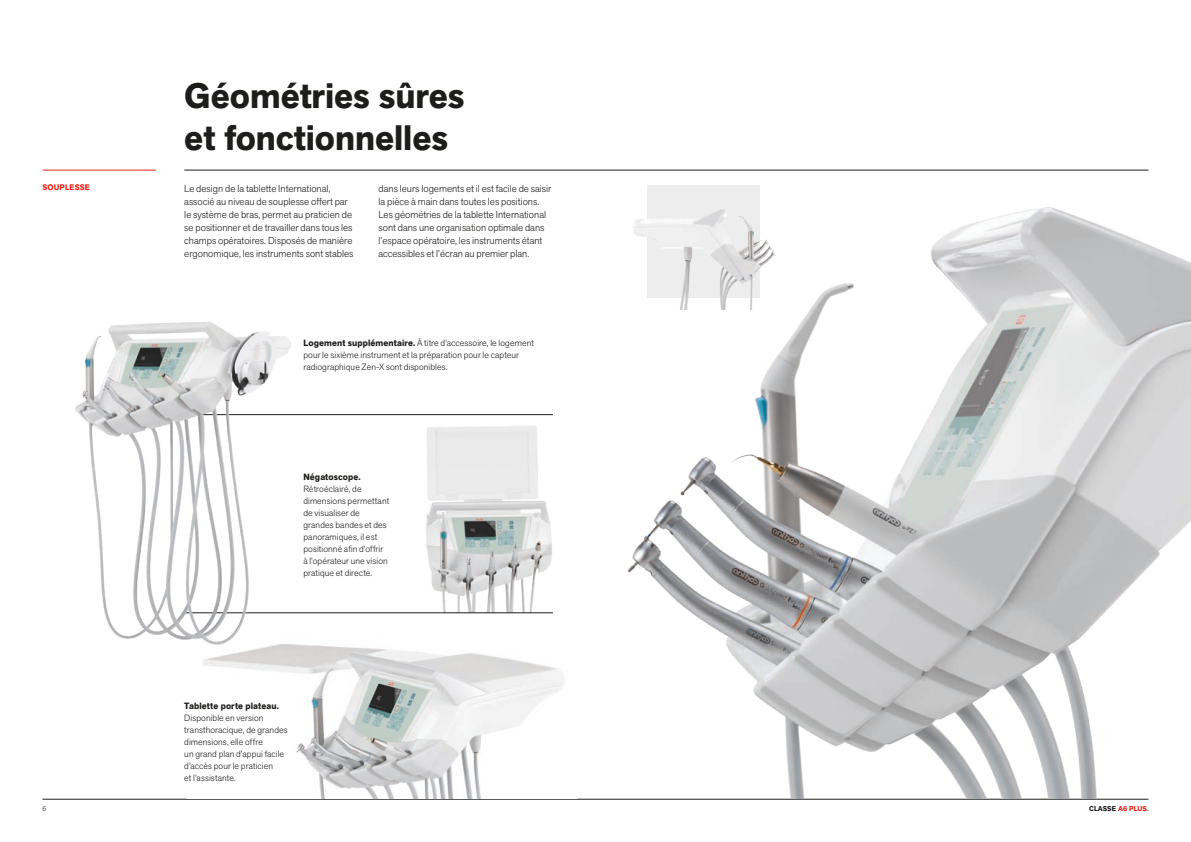
<style>
.page{position:relative;width:1191px;height:842px;background:#fff}
.page>*{position:absolute;margin:0;border:0;box-sizing:border-box;transform-origin:0 0}
.t1{font:700 35px/42px "Akzid Grtsk Next";color:#1d1d1b}
.t2{font:300 10px/13px "Akzid Grtsk Next";color:#1d1d1b}
.t3{font:300 9px/12px "Akzid Grtsk Next";letter-spacing:.01em;color:#1d1d1b}
.t4{font:700 9px "Akzid Grtsk Next";letter-spacing:.01em;color:#1d1d1b}
.t5{font:700 8px "Akzid Grtsk Next";letter-spacing:.01em;color:#e72419}
.t6{font:700 7px "Akzid Grtsk Next";letter-spacing:.01em;color:#e72419}
.t7{font:300 7px "Akzid Grtsk Next";color:#1d1d1b}
.s1{font-weight:700}
.s2{color:#1d1d1b}
</style>
<div class="page">
<hr style="left:184px;top:170px;width:964px;height:1px;background:#1d1d1b">
<hr style="left:43px;top:799px;width:1105px;height:1px;background:#1d1d1b">
<hr style="left:43px;top:170px;width:113px;height:1px;background:#e72419">
<img style="left:203px;top:644px;width:362px;height:155px">
<img style="left:413px;top:415px;width:140px;height:197px">
<hr style="left:185px;top:612px;width:368px;height:1px;background:#1d1d1b">
<img style="left:614px;top:207px;width:577px;height:592px">
<hr style="left:156px;top:414px;width:397px;height:1px;background:#1d1d1b">
<img style="left:75px;top:322px;width:223px;height:332px">
<img style="left:626px;top:185px;width:156px;height:125px">
<h1 class="t1" style="left:184px;top:75px;width:282px">Géométries sûres et fonctionnelles</h1>
<p class="t5" style="left:43px;top:182px;width:49px">SOUPLESSE</p>
<p class="t2" style="left:184px;top:182px;width:171px">Le design de la tablette International, associé au niveau de souplesse offert par le système de bras, permet au praticien de se positionner et de travailler dans tous les champs opératoires. Disposés de manière ergonomique, les instruments sont stables</p>
<p class="t2" style="left:378px;top:182px;width:174px">dans leurs logements et il est facile de saisir la pièce à main dans toutes les positions.<br>Les géométries de la tablette International sont dans une organisation optimale dans l’espace opératoire, les instruments étant accessibles et l’écran au premier plan.</p>
<p class="t3" style="left:303px;top:337px;width:232px"><span class="s1">Logement supplémentaire.</span> À titre d’accessoire, le logement pour le sixième instrument et la préparation pour le capteur radiographique Zen-X sont disponibles.</p>
<p class="t4" style="left:303px;top:471px;width:59px">Négatoscope.</p>
<p class="t3" style="left:303px;top:482px;width:87px">Rétroéclairé, de dimensions permettant de visualiser de grandes bandes et des panoramiques, il est positionné afin d’offrir à l’opérateur une vision pratique et directe.</p>
<p class="t4" style="left:184px;top:700px;width:96px">Tablette porte plateau.</p>
<p class="t3" style="left:184px;top:711px;width:105px">Disponible en version transthoracique, de grandes dimensions, elle offre<br>un grand plan d’appui facile d’accès pour le praticien<br>et l’assistante.</p>
<p class="t7" style="left:43px;top:804px;width:5px">6</p>
<p class="t6" style="left:1089px;top:804px;width:61px"><span class="s2">CLASSE</span> A6 PLUS.</p>
</div>
